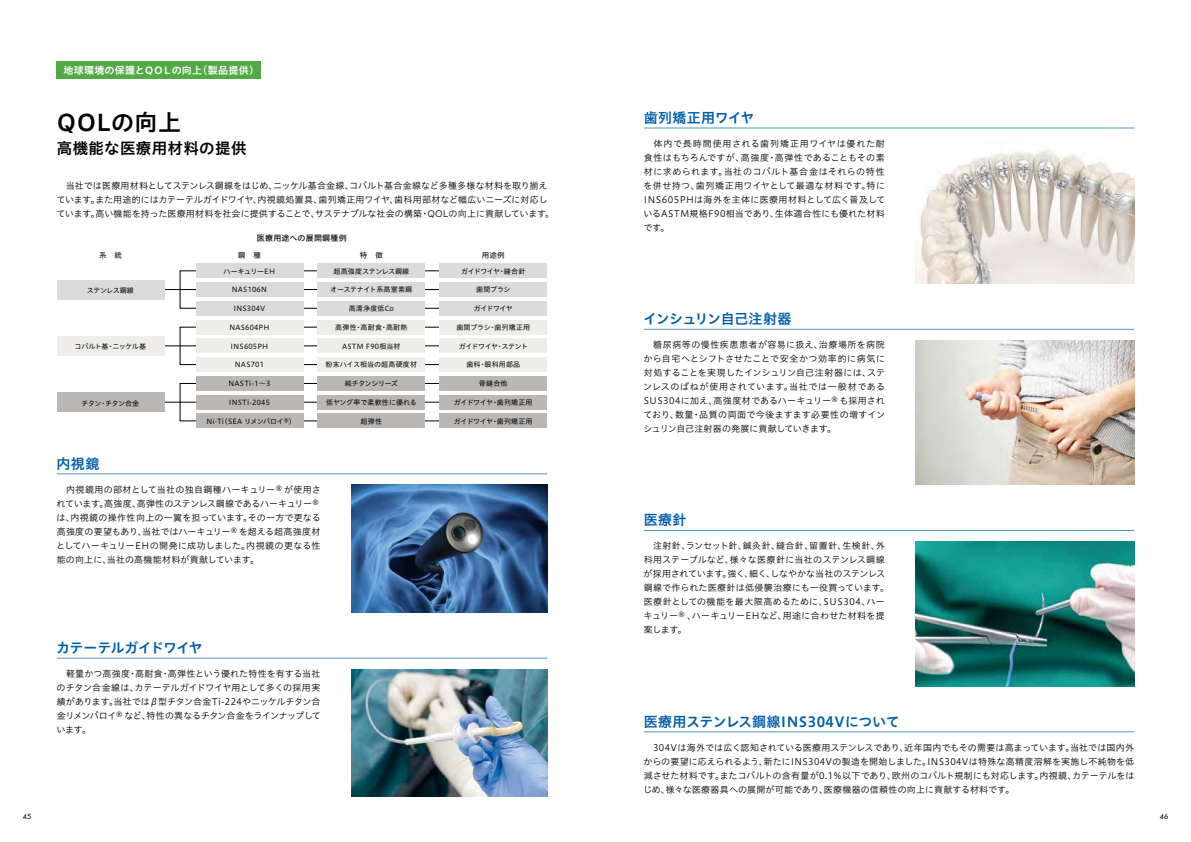
<style>
.page{position:relative;width:1191px;height:842px;background:#fff}
.page>*{position:absolute;margin:0;border:0;box-sizing:border-box;transform-origin:0 0}
.t1{font:23px "Hiragino UD Sans Std N W6";letter-spacing:.015em;color:#000}
.t2{font:15.5px "Hiragino UD Sans Std N W6";letter-spacing:.02em;color:#000}
.t3{font:14px "Hiragino UD Sans Std N W6";letter-spacing:.015em;color:#005ead}
.t4{font:14px "Hiragino UD Sans Std N W6";letter-spacing:-.045em;color:#005ead}
.t5{font:14px "Hiragino UD Sans Std N W6";letter-spacing:-.05em;color:#005ead}
.t6{font:14px "Hiragino UD Sans Std N W6";letter-spacing:-.01em;color:#005ead}
.t7{font:10px "Hiragino UD Sans Std N W6";letter-spacing:.025em;color:#fff}
.t8{font:9px/14px "Hiragino UD Sans Std N W3";letter-spacing:.01em;color:#000;text-align:justify}
.t9{font:8px "Hiragino UD Sans Std N W5";letter-spacing:.025em;color:#000}
.t10{font:7.5px "Hiragino UD Sans Std N W4";color:#000}
.t11{font:7px "Hiragino UD Sans Std N W4";letter-spacing:.015em;color:#000}
.t12{font:7px "Hiragino UD Sans Std N W4";letter-spacing:-.005em;color:#000}
.t13{font:7px "Hiragino UD Sans Std N W4";letter-spacing:-.045em;color:#000}
.t14{font:7px "Hiragino UD Sans Std N W4";letter-spacing:-.05em;color:#000}
.t15{font:7px "Hiragino UD Sans Std N W4";letter-spacing:-.06em;color:#000}
.t16{font:7px "Hiragino UD Sans Std N W4";letter-spacing:-.035em;color:#000}
.t17{font:500 7px "Futura Std";color:#000}
</style>
<div class="page">
<hr style="left:154px;top:289px;width:295px;height:1px;background:#000">
<hr style="left:154px;top:346px;width:295px;height:1px;background:#000">
<div style="left:180px;top:327px;width:269px;height:38px;border:1px solid #000"></div>
<hr style="left:154px;top:402px;width:295px;height:1px;background:#000">
<div style="left:180px;top:383px;width:269px;height:38px;border:1px solid #000"></div>
<div style="left:57px;top:280px;width:107px;height:19px;background:#dddbd9"></div>
<div style="left:57px;top:336px;width:107px;height:20px;background:#eeedea"></div>
<div style="left:57px;top:392px;width:107px;height:20px;background:#bab7b5"></div>
<div style="left:196px;top:264px;width:107px;height:14px;background:#dddbd9"></div>
<div style="left:196px;top:282px;width:107px;height:15px;background:#dddbd9"></div>
<div style="left:196px;top:301px;width:107px;height:14px;background:#dddbd9"></div>
<div style="left:196px;top:320px;width:107px;height:14px;background:#eeedea"></div>
<div style="left:196px;top:339px;width:107px;height:14px;background:#eeedea"></div>
<div style="left:196px;top:357px;width:107px;height:15px;background:#eeedea"></div>
<div style="left:196px;top:376px;width:107px;height:14px;background:#bab7b5"></div>
<div style="left:196px;top:395px;width:107px;height:14px;background:#bab7b5"></div>
<div style="left:196px;top:414px;width:107px;height:14px;background:#bab7b5"></div>
<div style="left:317px;top:264px;width:108px;height:14px;background:#dddbd9"></div>
<div style="left:317px;top:282px;width:108px;height:15px;background:#dddbd9"></div>
<div style="left:317px;top:301px;width:108px;height:14px;background:#dddbd9"></div>
<div style="left:317px;top:320px;width:108px;height:14px;background:#eeedea"></div>
<div style="left:317px;top:339px;width:108px;height:14px;background:#eeedea"></div>
<div style="left:317px;top:357px;width:108px;height:15px;background:#eeedea"></div>
<div style="left:317px;top:376px;width:108px;height:14px;background:#bab7b5"></div>
<div style="left:317px;top:395px;width:108px;height:14px;background:#bab7b5"></div>
<div style="left:317px;top:414px;width:108px;height:14px;background:#bab7b5"></div>
<div style="left:439px;top:264px;width:108px;height:14px;background:#dddbd9"></div>
<div style="left:439px;top:282px;width:108px;height:15px;background:#dddbd9"></div>
<div style="left:439px;top:301px;width:108px;height:14px;background:#dddbd9"></div>
<div style="left:439px;top:320px;width:108px;height:14px;background:#eeedea"></div>
<div style="left:439px;top:339px;width:108px;height:14px;background:#eeedea"></div>
<div style="left:439px;top:357px;width:108px;height:15px;background:#eeedea"></div>
<div style="left:439px;top:376px;width:108px;height:14px;background:#bab7b5"></div>
<div style="left:439px;top:395px;width:108px;height:14px;background:#bab7b5"></div>
<div style="left:439px;top:414px;width:108px;height:14px;background:#bab7b5"></div>
<img style="left:916px;top:150px;width:218px;height:133px">
<img style="left:916px;top:340px;width:218px;height:145px">
<img style="left:916px;top:541px;width:218px;height:145px">
<img style="left:351px;top:485px;width:196px;height:127px">
<img style="left:351px;top:669px;width:196px;height:128px">
<div style="left:57px;top:62px;width:204px;height:17px;background:#52aa45"></div>
<hr style="left:57px;top:473px;width:490px;height:1px;background:#3885c7">
<hr style="left:643px;top:128px;width:491px;height:1px;background:#3885c7">
<hr style="left:643px;top:329px;width:491px;height:1px;background:#3885c7">
<hr style="left:643px;top:530px;width:491px;height:1px;background:#3885c7">
<hr style="left:643px;top:731px;width:491px;height:1px;background:#3885c7">
<hr style="left:57px;top:658px;width:490px;height:1px;background:#3885c7">
<p class="t7" style="left:63px;top:63px;width:197px">地球環境の保護とＱＯＬの向上（製品提供）</p>
<h1 class="t1" style="left:57px;top:105px;width:126px">QOLの向上</h1>
<h2 class="t2" style="left:57px;top:136px;width:191px">高機能な医療用材料の提供</h2>
<p class="t8" style="left:56px;top:178px;width:499px;text-align:left">　当社では医療用材料としてステンレス鋼線をはじめ、ニッケル基合金線、コバルト基合金線など多種多様な材料を取り揃えています。また用途的にはカテーテルガイドワイヤ、内視鏡処置具、歯列矯正用ワイヤ、歯科用部材など幅広いニーズに対応しています。高い機能を持った医療用材料を社会に提供することで、サステナブルな社会の構築・QOLの向上に貢献しています。</p>
<p class="t9" style="left:257px;top:232px;width:91px">医療用途への展開鋼種例</p>
<p class="t10" style="left:99px;top:250px;width:24px">系　統</p>
<p class="t10" style="left:238px;top:250px;width:24px">鋼　種</p>
<p class="t10" style="left:360px;top:250px;width:24px">特　徴</p>
<p class="t10" style="left:482px;top:250px;width:24px">用途例</p>
<p class="t14" style="left:87px;top:285px;width:49px">ステンレス鋼線</p>
<p class="t15" style="left:461px;top:266px;width:66px">ガイドワイヤ・縫合針</p>
<p class="t11" style="left:476px;top:284px;width:36px">歯間ブラシ</p>
<p class="t11" style="left:474px;top:303px;width:41px">ガイドワイヤ</p>
<p class="t12" style="left:333px;top:266px;width:77px">超高強度ステンレス鋼線</p>
<p class="t16" style="left:330px;top:284px;width:83px">オーステナイト系高窒素鋼</p>
<p class="t11" style="left:349px;top:303px;width:47px">高清浄度低Co</p>
<p class="t12" style="left:224px;top:266px;width:53px">ハーキュリーEH</p>
<p class="t11" style="left:232px;top:284px;width:37px">NAS106N</p>
<p class="t11" style="left:233px;top:303px;width:33px">INS304V</p>
<p class="t14" style="left:75px;top:341px;width:73px">コバルト基・ニッケル基</p>
<p class="t13" style="left:81px;top:398px;width:59px">チタン・チタン合金</p>
<h3 class="t6" style="left:57px;top:453px;width:44px">内視鏡</h3>
<p class="t11" style="left:229px;top:322px;width:42px">NAS604PH</p>
<p class="t11" style="left:231px;top:341px;width:39px">INS605PH</p>
<p class="t11" style="left:235px;top:359px;width:30px">NAS701</p>
<p class="t11" style="left:228px;top:378px;width:43px">NASTi-1～3</p>
<p class="t11" style="left:229px;top:397px;width:43px">INSTi-2045</p>
<p class="t12" style="left:206px;top:416px;width:91px">Ni-Ti（SEA リメンバロイ®）</p>
<p class="t11" style="left:335px;top:322px;width:74px">高弾性・高耐食・高耐熱</p>
<p class="t11" style="left:342px;top:341px;width:60px">ASTM F90相当材</p>
<p class="t11" style="left:325px;top:359px;width:93px">粉末ハイス相当の超高硬度材</p>
<p class="t14" style="left:345px;top:378px;width:55px">純チタンシリーズ</p>
<p class="t11" style="left:326px;top:397px;width:92px">低ヤング率で柔軟性に優れる</p>
<p class="t11" style="left:361px;top:416px;width:23px">超弾性</p>
<p class="t8" style="left:56px;top:482px;width:267px">　内視鏡用の部材として当社の独自鋼種ハーキュリー®が使用されています。高強度、高弾性のステンレス鋼線であるハーキュリー®は、内視鏡の操作性向上の一翼を担っています。その一方で更なる高強度の要望もあり、当社ではハーキュリー®を超える超高強度材としてハーキュリーEHの開発に成功しました。内視鏡の更なる性能の向上に、当社の高機能材料が貢献しています。</p>
<h3 class="t5" style="left:56px;top:637px;width:148px">カテーテルガイドワイヤ</h3>
<p class="t8" style="left:56px;top:666px;width:266px">　軽量かつ高強度・高耐食・高弾性という優れた特性を有する当社のチタン合金線は、カテーテルガイドワイヤ用として多くの採用実績があります。当社ではβ型チタン合金Ti-224やニッケルチタン合金リメンバロイ®など、特性の異なるチタン合金をラインナップしています。</p>
<p class="t11" style="left:456px;top:322px;width:75px">歯間ブラシ・歯列矯正用</p>
<p class="t15" style="left:459px;top:341px;width:71px">ガイドワイヤ・ステント</p>
<p class="t11" style="left:466px;top:359px;width:55px">歯科・眼科用部品</p>
<p class="t11" style="left:479px;top:378px;width:30px">骨縫合他</p>
<p class="t13" style="left:454px;top:397px;width:80px">ガイドワイヤ・歯列矯正用</p>
<p class="t13" style="left:454px;top:416px;width:80px">ガイドワイヤ・歯列矯正用</p>
<h3 class="t3" style="left:643px;top:107px;width:112px">歯列矯正用ワイヤ</h3>
<p class="t8" style="left:643px;top:136px;width:243px">　体内で長時間使用される歯列矯正用ワイヤは優れた耐食性はもちろんですが、高強度・高弾性であることもその素材に求められます。当社のコバルト基合金はそれらの特性を併せ持つ、歯列矯正用ワイヤとして最適な材料です。特にINS605PHは海外を主体に医療用材料として広く普及しているASTM規格F90相当であり、生体適合性にも優れた材料です。</p>
<h3 class="t4" style="left:643px;top:308px;width:150px">インシュリン自己注射器</h3>
<p class="t8" style="left:643px;top:337px;width:243px">　糖尿病等の慢性疾患患者が容易に扱え、治療場所を病院から自宅へとシフトさせたことで安全かつ効率的に病気に対処することを実現したインシュリン自己注射器には、ステンレスのばねが使用されています。当社では一般材であるSUS304に加え、高強度材であるハーキュリー®も採用されており、数量・品質の両面で今後ますます必要性の増すインシュリン自己注射器の発展に貢献していきます。</p>
<h3 class="t6" style="left:643px;top:509px;width:44px">医療針</h3>
<p class="t8" style="left:643px;top:538px;width:247px;text-align:left">　注射針、ランセット針、鍼灸針、縫合針、留置針、生検針、外科用ステープルなど、様々な医療針に当社のステンレス鋼線が採用されています。強く、細く、しなやかな当社のステンレス鋼線で作られた医療針は低侵襲治療にも一役買っています。医療針としての機能を最大限高めるために、SUS304、ハーキュリー®、ハーキュリーEHなど、用途に合わせた材料を提案します。</p>
<h3 class="t3" style="left:643px;top:711px;width:258px">医療用ステンレス鋼線INS304Vについて</h3>
<p class="t8" style="left:643px;top:740px;width:493px">　304Vは海外では広く認知されている医療用ステンレスであり、近年国内でもその需要は高まっています。当社では国内外からの要望に応えられるよう、新たにINS304Vの製造を開始しました。INS304Vは特殊な高精度溶解を実施し不純物を低減させた材料です。またコバルトの含有量が0.1％以下であり、欧州のコバルト規制にも対応します。内視鏡、カテーテルをはじめ、様々な医療器具への展開が可能であり、医療機器の信頼性の向上に貢献する材料です。</p>
<p class="t17" style="left:23px;top:812px;width:10px">45</p>
<p class="t17" style="left:1159px;top:812px;width:10px">46</p>
</div>
